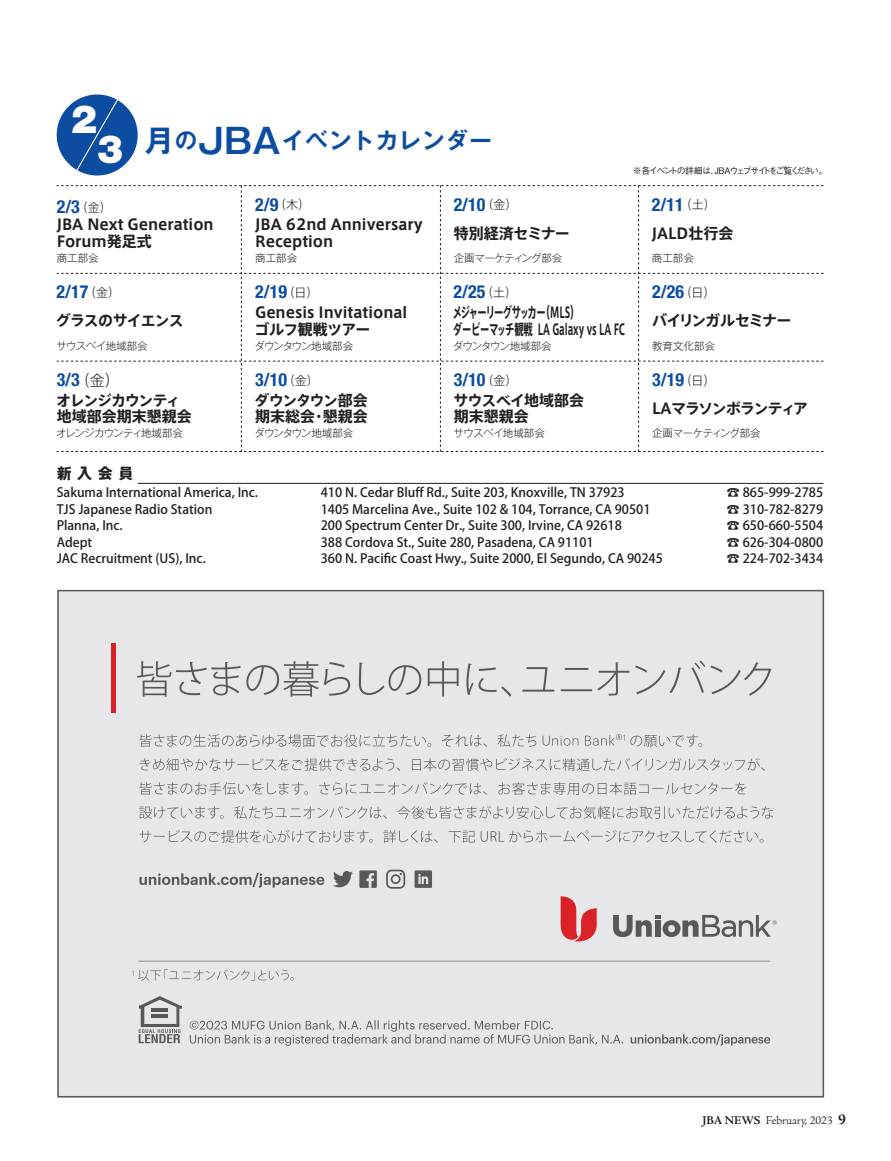
<style>
.page{position:relative;width:891px;height:1161px;background:#fff}
.page>*{position:absolute;margin:0;border:0;box-sizing:border-box;transform-origin:0 0}
.t1{font:900 39px "Helvetica Neue LT Std";color:#fff}
.t2{font:700 22.5px "Gothic MB101 Pro De";letter-spacing:.04em;color:#0d4da1}
.t3{font:700 condensed 18px "Helvetica Neue LT Std";color:#0d4da1}
.t4{font:700 15px/16.5px "Axis Std";color:#231f20}
.t5{font:700 15px/16.5px "Axis Std";letter-spacing:-.025em;color:#231f20;scale:.62 1}
.t6{font:700 15px "Axis Std";letter-spacing:-.07em;color:#231f20}
.t7{font:700 15px/16.5px "Axis Std";letter-spacing:-.03em;color:#231f20}
.t8{font:700 15px "Axis Std";letter-spacing:-.065em;color:#231f20}
.t9{font:700 15px "Gothic MB101 Pro";color:#231f20}
.t10{font:500 12.75px "Koz Go Pro";color:#231f20}
.t11{font:300 12px "Adobe Jenson Pro";color:#231f20}
.t12{font:300 10.5px "Gothic MB101 Pro";letter-spacing:-.03em;color:#231f20}
.t13{font:300 10.5px "Gothic MB101 Pro";letter-spacing:-.08em;color:#231f20}
.t14{font:300 10.5px "Gothic MB101 Pro";letter-spacing:-.09em;color:#231f20}
.t15{font:500 9px "Gothic BBB Pro";letter-spacing:-.175em;color:#231f20}
.s1{font-size:30px}
.s2{font-size:34.5px}
.s3{font-family:"Axis Std";font-weight:300;font-stretch:normal;font-size:12px;color:#231f20}
.s4{font-family:"Axis Std";font-weight:300;font-stretch:normal;font-size:15px;color:#231f20}
.s5{font-weight:700}
.s6{font-weight:700;font-size:15px}
</style>
<div class="page">
<div style="left:57px;top:590px;width:767px;height:507px;background:#e6e7e9"></div>
<div style="left:111px;top:644px;width:5px;height:69px;background:#da2128"></div>
<svg style="left:137px;top:660px;width:635px;height:37px"></svg>
<svg style="left:333px;top:871px;width:20px;height:16px"></svg>
<div style="left:359px;top:870px;width:18px;height:18px;background:#57585a"></div>
<svg style="left:366px;top:873px;width:8px;height:15px"></svg>
<svg style="left:386px;top:870px;width:19px;height:19px"></svg>
<svg style="left:415px;top:870px;width:17px;height:18px"></svg>
<svg style="left:139px;top:873px;width:185px;height:15px"></svg>
<svg style="left:139px;top:830px;width:625px;height:13px"></svg>
<svg style="left:139px;top:806px;width:634px;height:13px"></svg>
<svg style="left:139px;top:782px;width:607px;height:13px"></svg>
<svg style="left:140px;top:758px;width:625px;height:13px"></svg>
<svg style="left:139px;top:734px;width:563px;height:13px"></svg>
<svg style="left:139px;top:996px;width:43px;height:47px"></svg>
<svg style="left:561px;top:896px;width:36px;height:46px"></svg>
<svg style="left:613px;top:915px;width:164px;height:22px"></svg>
<hr style="left:138px;top:961px;width:632px;height:1px;background:#8e9091">
<svg style="left:132px;top:969px;width:162px;height:12px"></svg>
<svg style="left:190px;top:1020px;width:580px;height:26px"></svg>
<div style="left:57px;top:94px;width:81px;height:82px;background:#0d4da1;border-radius:50%"></div>
<hr style="left:138px;top:483px;width:686px;height:1px;background:#231f20">
<svg style="left:73px;top:94px;width:49px;height:82px"></svg>
<svg style="left:57px;top:185px;width:766px;height:267px"></svg>
<h1 class="t1" style="left:71px;top:96px;width:28px">2</h1>
<h1 class="t1" style="left:97px;top:126px;width:28px">3</h1>
<h2 class="t2" style="left:144px;top:122px;width:349px"><span class="s1">月</span>の<span class="s2">JBA</span>イベントカレンダー</h2>
<h3 class="t3" style="left:57px;top:196px;width:57px">2/3<span class="s3">（金）</span></h3>
<p class="t12" style="left:57px;top:249px;width:43px">商工部会</p>
<p class="t4" style="left:57px;top:216px;width:159px">JBA Next Generation<br>Forum発足式</p>
<h3 class="t3" style="left:255px;top:193px;width:57px">2/9<span class="s3">（木）</span></h3>
<p class="t4" style="left:255px;top:216px;width:169px">JBA 62nd Anniversary<br>Reception</p>
<p class="t12" style="left:255px;top:249px;width:43px">商工部会</p>
<h3 class="t3" style="left:454px;top:193px;width:65px">2/10<span class="s3">（金）</span></h3>
<p class="t4" style="left:454px;top:224px;width:118px">特別経済セミナー</p>
<p class="t12" style="left:454px;top:249px;width:110px">企画マーケティング部会</p>
<p class="t15" style="left:633px;top:164px;width:196px">※各イベントの詳細は、JBAウェブサイトをご覧ください。</p>
<h3 class="t3" style="left:652px;top:193px;width:65px">2/11<span class="s3">（土）</span></h3>
<p class="t4" style="left:652px;top:224px;width:83px">JALD壮行会</p>
<p class="t12" style="left:652px;top:249px;width:43px">商工部会</p>
<h3 class="t3" style="left:57px;top:281px;width:65px">2/17<span class="s3">（金）</span></h3>
<h3 class="t3" style="left:255px;top:281px;width:65px">2/19<span class="s3">（日）</span></h3>
<h3 class="t3" style="left:454px;top:281px;width:65px">2/25<span class="s3">（土）</span></h3>
<h3 class="t3" style="left:652px;top:281px;width:65px">2/26<span class="s3">（日）</span></h3>
<p class="t8" style="left:56px;top:309px;width:129px">グラスのサイエンス</p>
<p class="t4" style="left:255px;top:303px;width:154px">Genesis Invitationalゴルフ観戦ツアー</p>
<p class="t5" style="left:453px;top:303px;width:279px">メジャーリーグサッカー（MLS）<br>ダービーマッチ観戦 LA Galaxy vs LA FC</p>
<p class="t6" style="left:652px;top:309px;width:141px">バイリンガルセミナー</p>
<p class="t12" style="left:56px;top:337px;width:93px">サウスベイ地域部会</p>
<p class="t13" style="left:254px;top:337px;width:100px">ダウンタウン地域部会</p>
<p class="t13" style="left:453px;top:337px;width:100px">ダウンタウン地域部会</p>
<p class="t12" style="left:652px;top:337px;width:64px">教育文化部会</p>
<h3 class="t3" style="left:57px;top:369px;width:65px">3/3<span class="s4">（金）</span></h3>
<h3 class="t3" style="left:255px;top:369px;width:65px">3/10<span class="s3">（金）</span></h3>
<h3 class="t3" style="left:454px;top:369px;width:65px">3/10<span class="s3">（金）</span></h3>
<h3 class="t3" style="left:652px;top:369px;width:65px">3/19<span class="s3">（日）</span></h3>
<p class="t7" style="left:56px;top:391px;width:137px">オレンジカウンティ地域部会期末懇親会</p>
<p class="t4" style="left:255px;top:391px;width:115px">ダウンタウン部会期末総会・懇親会</p>
<p class="t4" style="left:453px;top:391px;width:132px">サウスベイ地域部会期末懇親会</p>
<p class="t6" style="left:652px;top:397px;width:158px">LAマラソンボランティア</p>
<p class="t14" style="left:56px;top:425px;width:128px">オレンジカウンティ地域部会</p>
<p class="t13" style="left:254px;top:425px;width:100px">ダウンタウン地域部会</p>
<p class="t12" style="left:454px;top:425px;width:93px">サウスベイ地域部会</p>
<p class="t12" style="left:652px;top:425px;width:110px">企画マーケティング部会</p>
<p class="t9" style="left:57px;top:461px;width:78px">新入会員</p>
<p class="t10" style="left:57px;top:484px;width:203px">Sakuma International America, Inc.</p>
<p class="t10" style="left:321px;top:484px;width:305px">410 N. Cedar Bluff Rd., Suite 203, Knoxville, TN 37923</p>
<p class="t10" style="left:727px;top:484px;width:98px">☎ 865-999-2785</p>
<p class="t10" style="left:57px;top:501px;width:157px">TJS Japanese Radio Station</p>
<p class="t10" style="left:321px;top:501px;width:331px">1405 Marcelina Ave., Suite 102 &amp; 104, Torrance, CA 90501</p>
<p class="t10" style="left:727px;top:501px;width:98px">☎ 310-782-8279</p>
<p class="t10" style="left:57px;top:517px;width:68px">Planna, Inc.</p>
<p class="t10" style="left:321px;top:517px;width:303px">200 Spectrum Center Dr., Suite 300, Irvine, CA 92618</p>
<p class="t10" style="left:727px;top:517px;width:98px">☎ 650-660-5504</p>
<p class="t10" style="left:57px;top:534px;width:37px">Adept</p>
<p class="t10" style="left:321px;top:534px;width:275px">388 Cordova St., Suite 280, Pasadena, CA 91101</p>
<p class="t10" style="left:727px;top:534px;width:98px">☎ 626-304-0800</p>
<p class="t10" style="left:57px;top:550px;width:151px">JAC Recruitment (US), Inc.</p>
<p class="t10" style="left:321px;top:550px;width:344px">360 N. Pacific Coast Hwy., Suite 2000, El Segundo, CA 90245</p>
<p class="t10" style="left:727px;top:550px;width:98px">☎ 224-702-3434</p>
<p class="t11" style="left:702px;top:1113px;width:145px"><span class="s5">JBA NEWS</span> February, 2023 <span class="s6">9</span></p>
</div>
